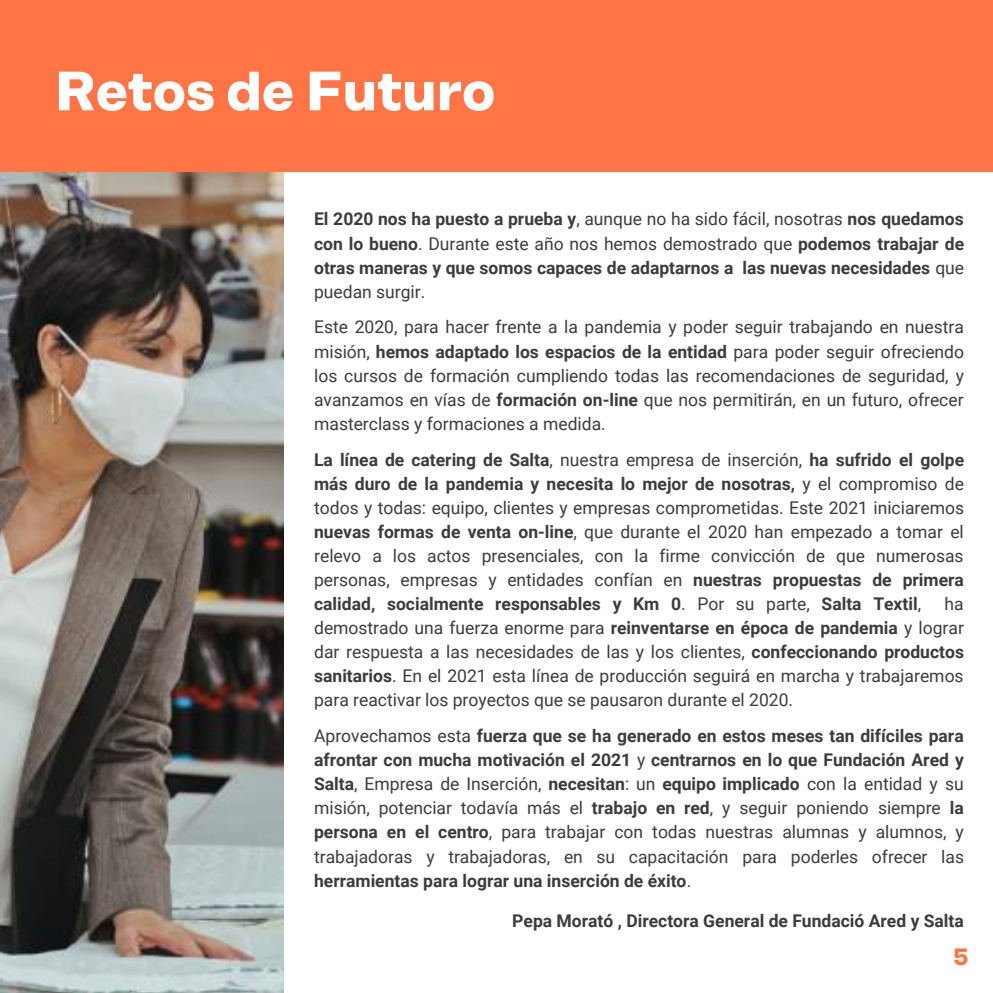
<style>
.page{position:relative;width:993px;height:993px;background:#fff}
.page>*{position:absolute;margin:0;border:0;box-sizing:border-box;transform-origin:0 0}
.t1{font:700 55.12px "Rational Display";color:#fff}
.t2{font:700 23.62px "Rational Display";color:#ff7546}
.t3{font:17.5px/24px "Roboto";color:#3c3c3b;text-align:justify}
.t4{font:700 17.5px/24px "Roboto";color:#3c3c3b;text-align:justify}
.s1{font-weight:400}
.s2{font-weight:700}
</style>
<div class="page">
<img style="left:0;top:172px;width:284px;height:820px">
<div style="left:0;top:0;width:992px;height:172px;background:#ff7546"></div>
<h1 class="t1" style="left:55px;top:63px;width:442px">Retos de Futuro</h1>
<p class="t4" style="left:314px;top:207px;width:651px">El 2020 nos ha puesto a prueba y<span class="s1">, aunque no ha sido fácil, nosotras</span> nos quedamos con lo bueno<span class="s1">. Durante este año nos hemos demostrado que</span> podemos trabajar de otras maneras y que somos capaces de adaptarnos a las nuevas necesidades <span class="s1">que puedan surgir.</span></p>
<p class="t3" style="left:314px;top:315px;width:651px">Este 2020, para hacer frente a la pandemia y poder seguir trabajando en nuestra misión, <span class="s2">hemos adaptado los espacios de la entidad</span> para poder seguir ofreciendo los cursos de formación cumpliendo todas las recomendaciones de seguridad, y avanzamos en vías de <span class="s2">formación on-line</span> que nos permitirán, en un futuro, ofrecer masterclass y formaciones a medida.</p>
<p class="t3" style="left:314px;top:447px;width:651px"><span class="s2">La línea de catering de Salta</span>, nuestra empresa de inserción, <span class="s2">ha sufrido el golpe más duro de la pandemia y necesita lo mejor de nosotras,</span> y el compromiso de todos y todas: equipo, clientes y empresas comprometidas. Este 2021 iniciaremos <span class="s2">nuevas formas de venta on-line</span>, que durante el 2020 han empezado a tomar el relevo a los actos presenciales, con la firme convicción de que numerosas personas, empresas y entidades confían en <span class="s2">nuestras propuestas de primera calidad, socialmente responsables y Km 0</span>. Por su parte, <span class="s2">Salta Textil</span>,</p>
<p class="t3" style="left:314px;top:592px;width:651px;text-indent:630px">ha demostrado una fuerza enorme para <span class="s2">reinventarse en época de pandemia</span> y lograr dar respuesta a las necesidades de las y los clientes, <span class="s2">confeccionando productos sanitarios</span>. En el 2021 esta línea de producción seguirá en marcha y trabajaremos para reactivar los proyectos que se pausaron durante el 2020.</p>
<p class="t3" style="left:314px;top:724px;width:651px">Aprovechamos esta <span class="s2">fuerza que se ha generado en estos meses tan difíciles para afrontar con mucha motivación el 2021</span> y <span class="s2">centrarnos en lo que Fundación Ared y Salta</span>, Empresa de Inserción, <span class="s2">necesitan</span>: un <span class="s2">equipo implicado</span> con la entidad y su misión, potenciar todavía más el <span class="s2">trabajo en red</span>, y seguir poniendo siempre <span class="s2">la persona en el centro</span>, para trabajar con todas nuestras alumnas y alumnos, y trabajadoras y trabajadoras, en su capacitación para poderles ofrecer las <span class="s2">herramientas para lograr una inserción de éxito</span>.</p>
<p class="t4" style="left:512px;top:909px;width:453px">Pepa Morató , Directora General de Fundació Ared y Salta</p>
<h2 class="t2" style="left:953px;top:944px;width:17px">5</h2>
</div>
